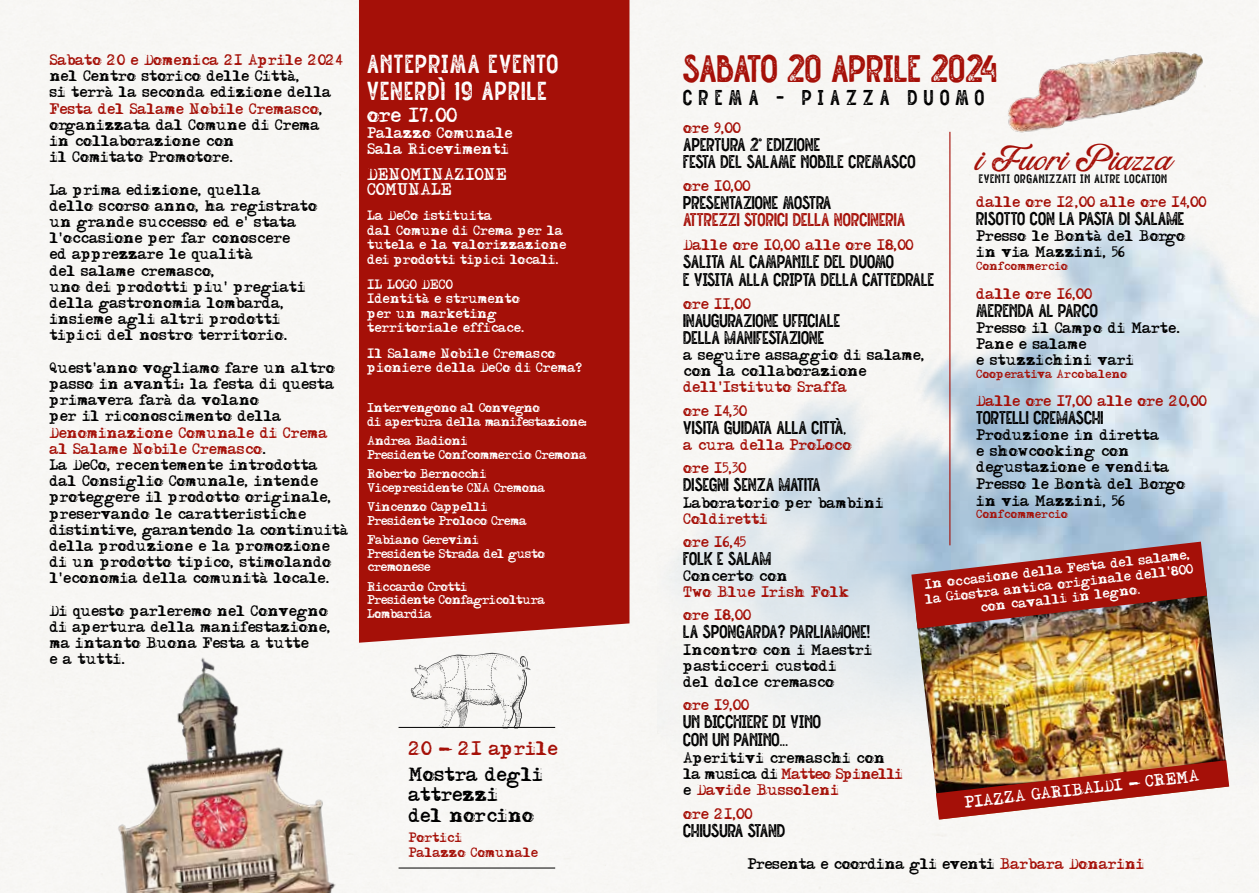
<style>
.page{position:relative;width:1259px;height:893px;background:#fff}
.page>*{position:absolute;margin:0;border:0;box-sizing:border-box;transform-origin:0 0}
.t1{font:37.5px "Straightler Press";color:#a51008}
.t2{font:italic 34.5px "Rumble Brave Rough Script";color:#a51008}
.t3{font:25.5px/27px "Straightler Press";letter-spacing:.05em;color:#fff}
.t4{font:21px "Straightler Press";letter-spacing:.3em;color:#000}
.t5{font:18px/16.5px "Straightler Press";color:#000}
.t6{font:18px "Straightler Press";color:#a51008}
.t7{font:18px "Adler";color:#fff}
.t8{font:17.4px/20.9px "Adler";color:#000}
.t9{font:17.4px "Adler";color:#a51008}
.t10{font:15px/15px "Adler";color:#fff}
.t11{font:14.7px "Adler";color:#fff}
.t12{font:13.5px/16.2px "Adler";color:#000}
.t13{font:13.5px/23.1px "Adler";color:#a51008}
.t14{font:13.5px "Adler";letter-spacing:-.02em;color:#000}
.t15{font:13.5px/16.2px "Adler";color:#fff}
.t16{font:12.15px/14.5px "Adler";color:#fff;text-align:center}
.t17{font:12px/14.4px "Adler";color:#fff}
.t18{font:12px "Straightler Press";letter-spacing:.05em;color:#000}
.t19{font:12px/14.4px "Adler";color:#a51008}
.t20{font:11.25px/13.5px "Adler";letter-spacing:-.04em;color:#fff}
.t21{font:10.5px "Adler";color:#a51008}
.s1{color:#a51008}
</style>
<div class="page">
<img style="left:657px;top:25px;width:602px;height:814px">
<img style="left:81px;top:632px;width:266px;height:261px">
<img style="left:916px;top:583px;width:312px;height:236px">
<img style="left:936px;top:760px;width:293px;height:59px">
<img style="left:991px;top:39px;width:225px;height:99px">
<div style="left:359px;top:0;width:270px;height:643px;background:#a51008"></div>
<svg style="left:411px;top:653px;width:119px;height:76px"></svg>
<hr style="left:398px;top:727px;width:157px;height:1px;background:#000">
<hr style="left:398px;top:867px;width:157px;height:1px;background:#000">
<hr style="left:949px;top:132px;width:1px;height:413px;background:#a51008">
<img style="left:911px;top:542px;width:296px;height:87px">
<p class="t13" style="left:50px;top:51px;width:294px">Sabato 20 e Domenica 21 Aprile 2024</p>
<p class="t12" style="left:50px;top:70px;width:283px">nel Centro storico delle Città,<br>si terrà la seconda edizione della<br><span class="s1">Festa del Salame Nobile Cremasco</span>, organizzata dal Comune di Crema in collaborazione con<br>il Comitato Promotore.</p>
<p class="t12" style="left:50px;top:184px;width:269px">La prima edizione, quella<br>dello scorso anno, ha registrato un grande successo ed e' stata l'occasione per far conoscere<br>ed apprezzare le qualità<br>del salame cremasco,<br>uno dei prodotti piu' pregiati della gastronomia lombarda, insieme agli altri prodotti tipici del nostro territorio.</p>
<p class="t12" style="left:50px;top:362px;width:287px">Quest'anno vogliamo fare un altro passo in avanti: la festa di questa primavera farà da volano<br>per il riconoscimento della</p>
<p class="t12" style="left:50px;top:427px;width:300px"><span class="s1">Denominazione Comunale di Crema al Salame Nobile Cremasco</span>.<br>La DeCo, recentemente introdotta dal Consiglio Comunale, intende proteggere il prodotto originale, preservando le caratteristiche distintive, garantendo la continuità della produzione e la promozione di un prodotto tipico, stimolando l'economia della comunità locale.</p>
<p class="t12" style="left:50px;top:605px;width:283px">Di questo parleremo nel Convegno di apertura della manifestazione, ma intanto…Buona Festa a tutte<br>e a tutti.!</p>
<h3 class="t3" style="left:367px;top:50px;width:193px">ANTEPRIMA EVENTO<br>VENERDÌ 19 APRILE</h3>
<h3 class="t7" style="left:367px;top:107px;width:91px">ore 17.00</h3>
<p class="t15" style="left:367px;top:127px;width:147px">Palazzo Comunale<br>Sala Ricevimenti</p>
<p class="t10" style="left:367px;top:169px;width:141px">DENOMINAZIONE<br>COMUNALE</p>
<p class="t17" style="left:367px;top:211px;width:201px">La DeCo istituita<br>dal Comune di Crema per la tutela e la valorizzazione dei prodotti tipici locali.</p>
<p class="t17" style="left:367px;top:279px;width:160px">IL LOGO DECO<br>Identità e strumento per un marketing territoriale efficace.</p>
<p class="t17" style="left:367px;top:348px;width:216px">Il Salame Nobile Cremasco pioniere della DeCo di Crema?</p>
<p class="t20" style="left:367px;top:403px;width:221px">Intervengono al Convegno<br>di apertura della manifestazione:</p>
<p class="t20" style="left:367px;top:436px;width:221px">Andrea Badioni<br>Presidente Confcommercio Cremona</p>
<p class="t20" style="left:367px;top:469px;width:179px">Roberto Bernocchi<br>Vicepresidente CNA Cremona</p>
<p class="t20" style="left:367px;top:502px;width:161px">Vincenzo Cappelli<br>Presidente Proloco Crema</p>
<p class="t20" style="left:367px;top:535px;width:179px">Fabiano Gerevini<br>Presidente Strada del gusto cremonese</p>
<p class="t20" style="left:367px;top:581px;width:179px;line-height:14px">Riccardo Crotti<br>Presidente Confagricoltura<br>Lombardia</p>
<p class="t9" style="left:409px;top:741px;width:150px">20 - 21 aprile</p>
<p class="t8" style="left:409px;top:767px;width:136px">Mostra degli attrezzi<br>del norcino</p>
<p class="t19" style="left:409px;top:833px;width:131px">Portici<br>Palazzo Comunale</p>
<h1 class="t1" style="left:683px;top:41px;width:316px">SABATO 20 APRILE 2024</h1>
<h3 class="t4" style="left:683px;top:82px;width:303px">CREMA - PIAZZA DUOMO</h3>
<p class="t13" style="left:683px;top:119px;width:59px">ore 9,00</p>
<h3 class="t5" style="left:683px;top:136px;width:234px">APERTURA 2° EDIZIONE<br>FESTA DEL SALAME NOBILE CREMASCO</h3>
<p class="t13" style="left:683px;top:177px;width:69px">ore 10,00</p>
<h3 class="t5" style="left:683px;top:194px;width:150px">PRESENTAZIONE MOSTRA</h3>
<h3 class="t6" style="left:683px;top:206px;width:224px">ATTREZZI STORICI DELLA NORCINERIA</h3>
<h2 class="t2" style="left:978px;top:132px;width:197px">i Fuori Piazza</h2>
<p class="t18" style="left:979px;top:170px;width:189px">EVENTI ORGANIZZATI IN ALTRE LOCATION</p>
<p class="t13" style="left:976px;top:193px;width:231px">dalle ore 12,00 alle ore 14,00</p>
<h3 class="t5" style="left:976px;top:210px;width:210px">RISOTTO CON LA PASTA DI SALAME</h3>
<p class="t12" style="left:976px;top:230px;width:210px">Presso le Bontà del Borgo in via Mazzini, 56</p>
<p class="t21" style="left:976px;top:262px;width:93px">Confcommercio</p>
<p class="t13" style="left:976px;top:284px;width:117px">dalle ore 16,00</p>
<h3 class="t5" style="left:976px;top:301px;width:123px">MERENDA AL PARCO</h3>
<p class="t12" style="left:976px;top:322px;width:206px">Presso il Campo di Marte.<br>Pane e salame<br>e stuzzichini vari</p>
<p class="t21" style="left:976px;top:369px;width:152px">Cooperativa Arcobaleno</p>
<p class="t13" style="left:976px;top:391px;width:232px">Dalle ore 17,00 alle ore 20,00</p>
<h3 class="t5" style="left:976px;top:408px;width:129px">TORTELLI CREMASCHI</h3>
<p class="t12" style="left:976px;top:429px;width:210px">Produzione in diretta<br>e showcooking con degustazione e vendita<br>Presso le Bontà del Borgo in via Mazzini, 56</p>
<p class="t21" style="left:976px;top:510px;width:93px">Confcommercio</p>
<p class="t13" style="left:683px;top:235px;width:232px">Dalle ore 10,00 alle ore 18,00</p>
<h3 class="t5" style="left:683px;top:251px;width:253px;line-height:18px">SALITA AL CAMPANILE DEL DUOMO<br>E VISITA ALLA CRIPTA DELLA CATTEDRALE</h3>
<p class="t13" style="left:683px;top:295px;width:69px">ore 11,00</p>
<h3 class="t5" style="left:683px;top:312px;width:159px">INAUGURAZIONE UFFICIALE<br>DELLA MANIFESTAZIONE</h3>
<p class="t12" style="left:683px;top:349px;width:243px">a seguire assaggio di salame, con la collaborazione</p>
<p class="t13" style="left:683px;top:378px;width:165px;line-height:23.7px">dell'Istituto Sraffa ore 14,30</p>
<h3 class="t5" style="left:683px;top:419px;width:165px">VISITA GUIDATA ALLA CITTÀ,</h3>
<p class="t13" style="left:683px;top:436px;width:170px">a cura della ProLoco ore 15,30</p>
<h3 class="t5" style="left:683px;top:476px;width:139px">DISEGNI SENZA MATITA</h3>
<p class="t12" style="left:683px;top:497px;width:202px">Laboratorio per bambini</p>
<p class="t13" style="left:683px;top:509px;width:86px">Coldiretti ore 16,45</p>
<h3 class="t5" style="left:683px;top:550px;width:89px">FOLK E SALAM</h3>
<p class="t12" style="left:683px;top:570px;width:106px">Concerto con</p>
<p class="t13" style="left:683px;top:583px;width:167px">Two Blue Irish Folk ore 18,00</p>
<h3 class="t5" style="left:683px;top:623px;width:188px">LA SPONGARDA? PARLIAMONE!</h3>
<p class="t12" style="left:683px;top:644px;width:190px">Incontro con i Maestri pasticceri custodi<br>del dolce cremasco</p>
<p class="t13" style="left:683px;top:696px;width:67px">ore 19,00</p>
<h3 class="t5" style="left:683px;top:712px;width:139px;line-height:18px">UN BICCHIERE DI VINO<br>CON UN PANINO...</h3>
<p class="t12" style="left:683px;top:752px;width:221px">Aperitivi cremaschi con la musica di <span class="s1">Matteo Spinelli </span>e <span class="s1">Davide Bussoleni</span></p>
<p class="t13" style="left:683px;top:805px;width:71px">ore 21,00</p>
<h3 class="t5" style="left:683px;top:822px;width:104px">CHIUSURA STAND</h3>
<p class="t16" style="left:923px;top:581px;width:271px;rotate:-7deg">In occasione della Festa del salame, la Giostra antica originale dell'800 con cavalli in legno</p>
<p class="t11" style="left:964px;top:797px;width:238px;rotate:-7deg">PIAZZA GARIBALDI - CREMA</p>
<p class="t14" style="left:748px;top:858px;width:398px">Presenta e coordina gli eventi <span class="s1">Barbara Donarini</span></p>
</div>
